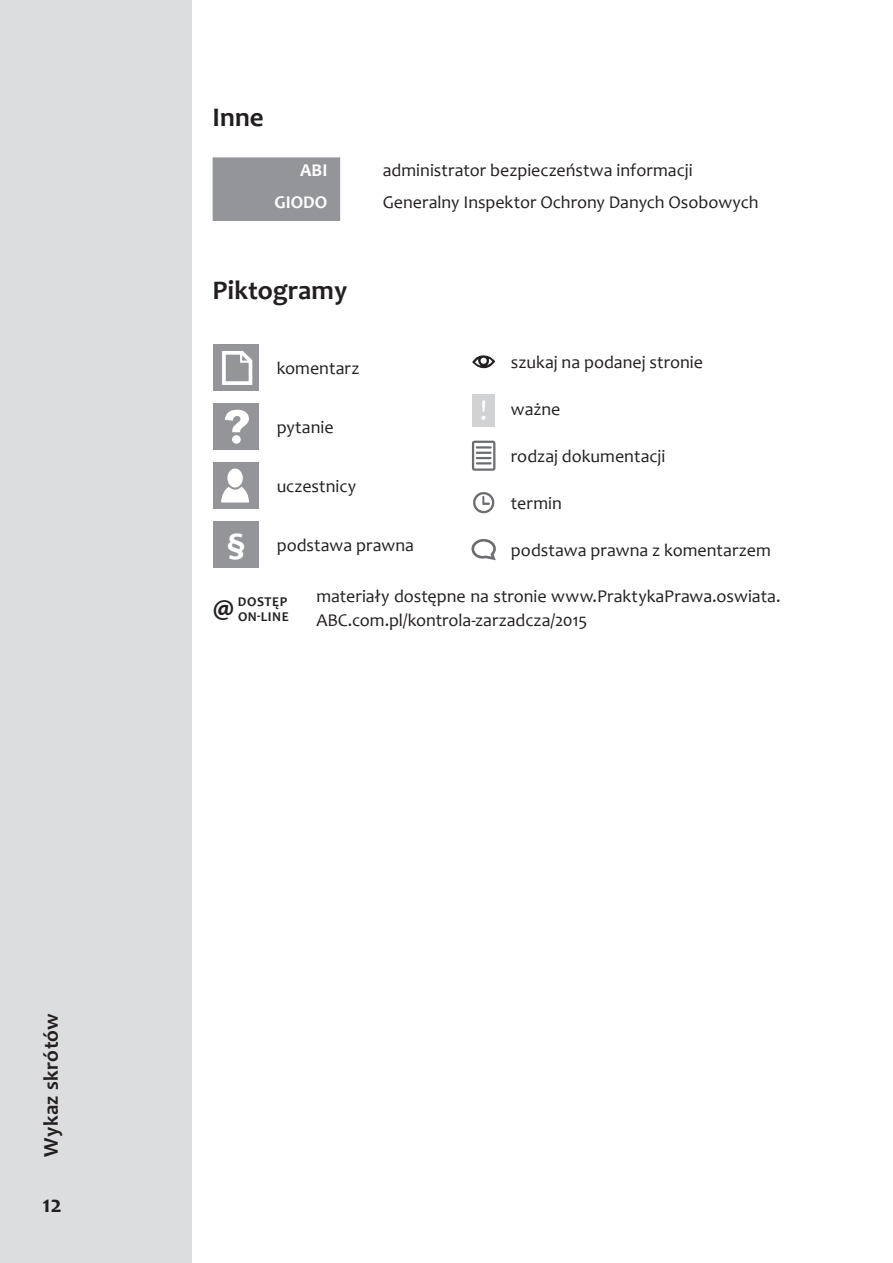
<style>
.page{position:relative;width:893px;height:1263px;background:#fff}
.page>*{position:absolute;margin:0;border:0;box-sizing:border-box;transform-origin:0 0}
.t1{font:700 27px "Candara";color:#231f20}
.t2{font:700 24px "Candara";color:#231f20}
.t3{font:700 21px "Candara";letter-spacing:.015em;color:#231f20}
.t4{font:18px/24px "Candara";color:#231f20}
.t5{font:700 18px "Candara";color:#fff}
.t6{font:700 13.5px/15px "Candara";letter-spacing:.04em;color:#231f20;text-align:right}
.s1{font-size:30px;color:#fff}
.s2{font-family:"Myriad Pro";font-weight:700;font-size:34.5px;color:#fff}
.s3{font-family:"Myriad Pro";font-size:28.5px}
</style>
<div class="page">
<div style="left:0;top:0;width:191px;height:1263px;background:#dcdddf"></div>
<div style="left:213px;top:157px;width:127px;height:64px;background:#939598"></div>
<div style="left:472px;top:394px;width:23px;height:32px;background:#d1d2d4"></div>
<svg style="left:472px;top:355px;width:23px;height:13px"></svg>
<svg style="left:477px;top:452px;width:14px;height:12px"></svg>
<div style="left:472px;top:441px;width:23px;height:30px;border:2px solid #6c6d70"></div>
<hr style="left:477px;top:446px;width:14px;height:3px;background:#6c6d70">
<svg style="left:473px;top:492px;width:21px;height:21px"></svg>
<svg style="left:471px;top:539px;width:25px;height:21px"></svg>
<div style="left:213px;top:345px;width:45px;height:46px;background:#939598"></div>
<svg style="left:222px;top:351px;width:30px;height:34px"></svg>
<div style="left:213px;top:403px;width:45px;height:47px;background:#939598"></div>
<svg style="left:225px;top:410px;width:24px;height:22px"></svg>
<div style="left:232px;top:435px;width:9px;height:9px;background:#fff;border-radius:50%"></div>
<div style="left:213px;top:462px;width:45px;height:47px;background:#939598"></div>
<div style="left:227px;top:468px;width:16px;height:19px;background:#fff;border-radius:50%"></div>
<svg style="left:221px;top:487px;width:28px;height:15px"></svg>
<div style="left:213px;top:521px;width:45px;height:47px;background:#939598"></div>
<h1 class="t1" style="left:213px;top:100px;width:53px">Inne</h1>
<p class="t5" style="left:300px;top:159px;width:29px">ABI</p>
<p class="t4" style="left:383px;top:158px;width:311px">administrator bezpieczeństwa informacji</p>
<p class="t5" style="left:275px;top:191px;width:54px">GIODO</p>
<p class="t4" style="left:383px;top:190px;width:377px">Generalny Inspektor Ochrony Danych Osobowych</p>
<h1 class="t1" style="left:213px;top:273px;width:136px">Piktogramy</h1>
<p class="t4" style="left:511px;top:350px;width:194px">szukaj na podanej stronie</p>
<p class="t4" style="left:480px;top:397px;width:82px"><span class="s1">!</span> ważne</p>
<p class="t4" style="left:511px;top:444px;width:156px">rodzaj dokumentacji</p>
<p class="t4" style="left:511px;top:491px;width:52px">termin</p>
<p class="t4" style="left:511px;top:538px;width:261px">podstawa prawna z komentarzem</p>
<p class="t4" style="left:277px;top:356px;width:84px">komentarz</p>
<p class="t4" style="left:277px;top:415px;width:58px">pytanie</p>
<p class="t4" style="left:277px;top:474px;width:81px">uczestnicy</p>
<p class="t4" style="left:227px;top:533px;width:189px"><span class="s2">§</span> podstawa prawna</p>
<p class="t6" style="left:213px;top:594px;width:78px"><span class="s3">@</span> DOSTĘP<br>ON-LINE</p>
<p class="t4" style="left:316px;top:584px;width:466px">materiały dostępne na stronie www.PraktykaPrawa.oswiata.<br>ABC.com.pl/kontrola-zarzadcza/2015</p>
<p class="t3" style="left:38px;top:1157px;width:145px;rotate:-90deg">Wykaz skrótów</p>
<h2 class="t2" style="left:43px;top:1188px;width:21px">12</h2>
</div>
